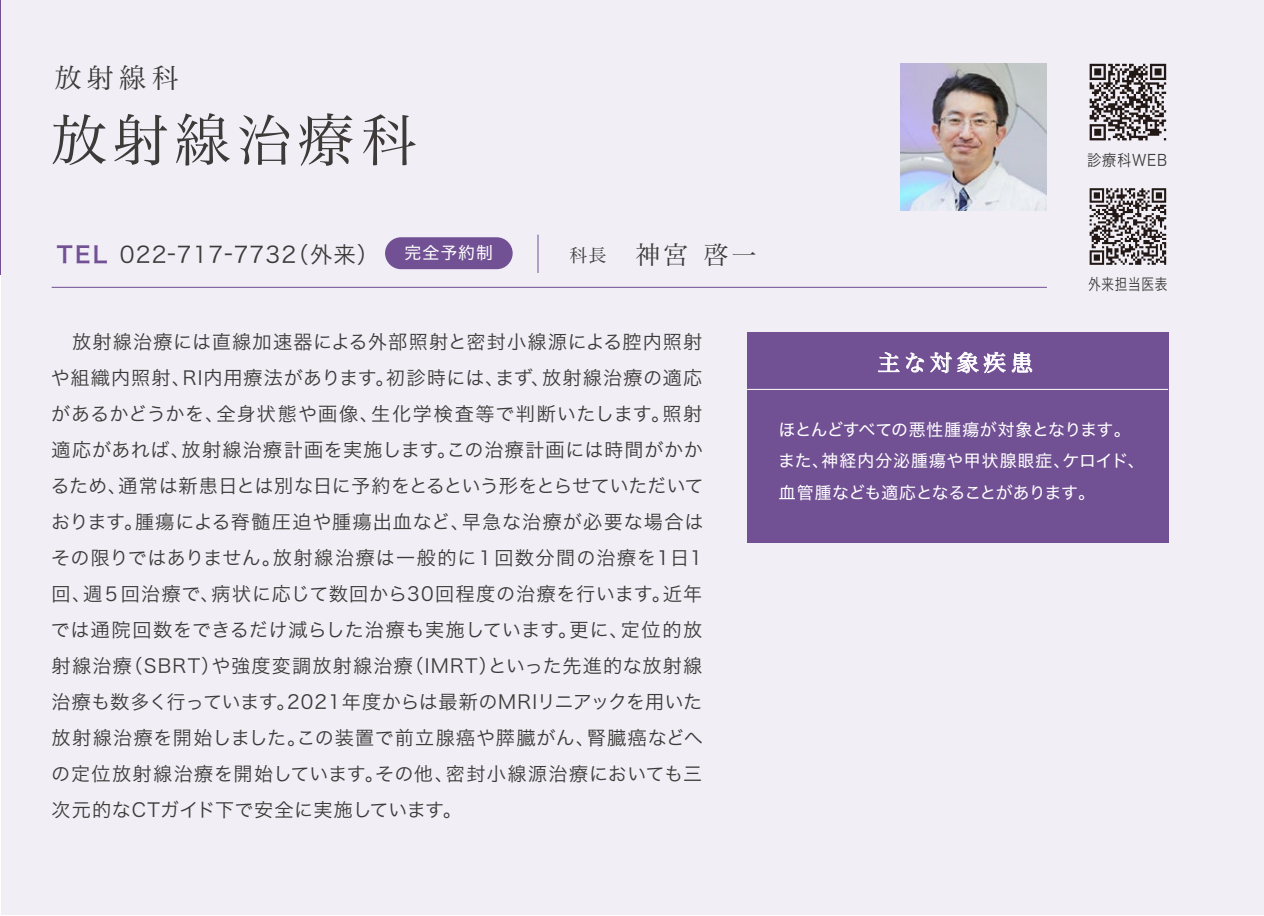
<style>
.page{position:relative;width:1264px;height:916px;background:#fff}
.page>*{position:absolute;margin:0;border:0;box-sizing:border-box;transform-origin:0 0}
.t1{font:56.25px "Hiragino Serif Upr W3";letter-spacing:.1em;color:#3e3a39}
.t2{font:27px "Hiragino Serif Upr W3";color:#3e3a39}
.t3{font:24.75px "Hiragino Serif Upr W3";color:#3e3a39}
.t4{font:22.5px "Hiragino Sans Upr W3";letter-spacing:.05em;color:#3e3a39}
.t5{font:22.5px "Hiragino Serif Upr W3";letter-spacing:.2em;color:#fff}
.t6{font:19.12px/36px "Hiragino Sans Upr W3";letter-spacing:.01em;color:#3e3a39;text-align:justify}
.t7{font:16.88px "Hiragino Sans W4";letter-spacing:-.04em;color:#fff}
.t8{font:16.88px "Hira Kaku DS W4";letter-spacing:.06em;color:#fff}
.t9{font:15.75px "Hira Kaku DS W3";letter-spacing:.06em;color:#3e3a39;scale:.9 1}
.t10{font:15.75px "Hira Kaku DS W3";letter-spacing:.06em;color:#3e3a39;scale:.8 1}
.s1{font-family:"Hiragino Sans Upr W6";color:#715094}
.s2{font-size:18px}
.s3{font-family:"Hira Kaku DS W4"}
.s4{font-family:"Hiragino Sans W4"}
</style>
<div class="page">
<hr style="left:0;top:0;width:1px;height:274px;background:#715094">
<div style="left:1px;top:0;width:1263px;height:914px;background:#f1eef6"></div>
<hr style="left:52px;top:287px;width:995px;height:1px;background:#715094">
<hr style="left:537px;top:234px;width:1px;height:39px;background:#715094">
<div style="left:747px;top:332px;width:421px;height:210px;background:#715094"></div>
<svg style="left:878px;top:352px;width:46px;height:20px"></svg>
<svg style="left:930px;top:351px;width:102px;height:22px"></svg>
<hr style="left:747px;top:389px;width:421px;height:1px;background:#fff">
<div style="left:385px;top:237px;width:128px;height:32px;background:#715094;border-radius:16px"></div>
<img style="left:900px;top:64px;width:147px;height:146px">
<svg style="left:1089px;top:64px;width:77px;height:76px"></svg>
<svg style="left:1089px;top:188px;width:77px;height:77px"></svg>
<h2 class="t2" style="left:54px;top:54px;width:126px">放射線科</h2>
<h1 class="t1" style="left:51px;top:92px;width:367px">放射線治療科</h1>
<p class="t9" style="left:1087px;top:150px;width:91px">診療科WEB</p>
<p class="t4" style="left:57px;top:234px;width:324px"><span class="s1">TEL</span> 022-717-7732（外来）</p>
<p class="t8" style="left:404px;top:242px;width:90px">完全予約制</p>
<p class="t3" style="left:569px;top:233px;width:189px"><span class="s2">科長</span> 神宮 啓一</p>
<p class="t6" style="left:51px;top:322px;width:654px">　放射線治療には直線加速器による外部照射と密封小線源による腔内照射や組織内照射、RI内用療法があります。初診時には、まず、放射線治療の適応があるかどうかを、全身状態や画像、生化学検査等で判断いたします。照射適応があれば、放射線治療計画を実施します。この治療計画には時間がかかるため、通常は新患日とは別な日に予約をとるという形をとらせていただいております。腫瘍による脊髄圧迫や腫瘍出血など、早急な治療が必要な場合はその限りではありません。放射線治療は一般的に１回数分間の治療を1日1回、週５回治療で、病状に応じて数回から30回程度の治療を行います。近年では通院回数をできるだけ減らした治療も実施しています。更に、定位的放射線治療（SBRT）や強度変調放射線治療（IMRT）といった先進的な放射線治療も数多く行っています。2021年度からは最新のMRIリニアックを用いた放射線治療を開始しました。この装置で前立腺癌や膵臓がん、腎臓癌などへの定位放射線治療を開始しています。その他、密封小線源治療においても三次元的なCTガイド下で安全に実施しています。</p>
<p class="t5" style="left:877px;top:343px;width:157px">主な対象疾患</p>
<p class="t10" style="left:1088px;top:274px;width:101px">外来担当医表</p>
<p class="t7" style="left:778px;top:414px;width:354px">ほとんどすべての<span class="s3">悪性腫瘍</span>が<span class="s3">対象</span>となります。</p>
<p class="t8" style="left:778px;top:450px;width:368px"><span class="s4">また、</span>神経内分泌腫瘍<span class="s4">や</span>甲状腺眼症<span class="s4">、ケロイド、</span></p>
<p class="t7" style="left:779px;top:477px;width:318px"><span class="s3">血管腫</span>なども<span class="s3">適応</span>となることがあります。</p>
</div>
